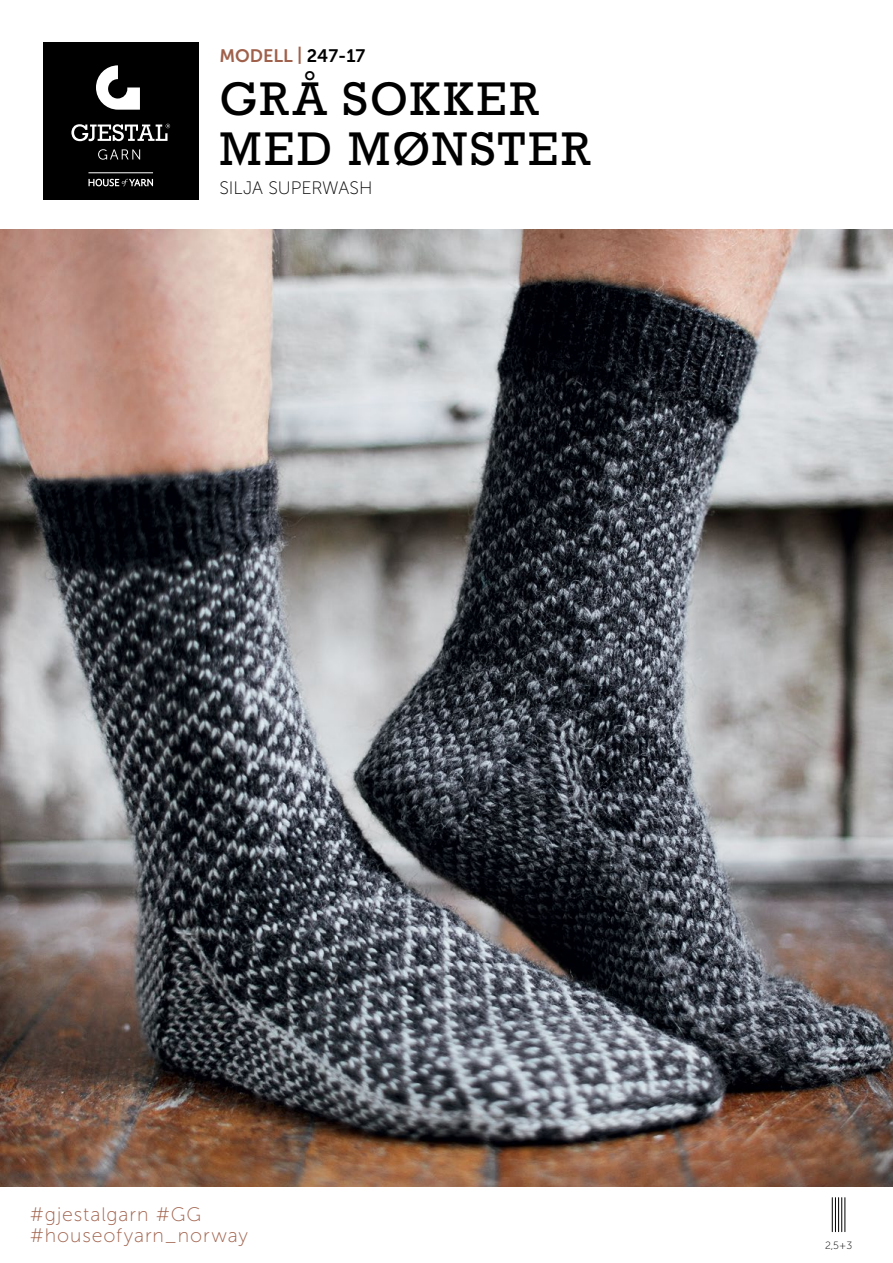
<style>
.page{position:relative;width:893px;height:1263px;background:#fff}
.page>*{position:absolute;margin:0;border:0;box-sizing:border-box;transform-origin:0 0}
.INNHOLD_-_Midtstilt{font:48px "Rockwell";letter-spacing:.06em;color:#000}
.t1{font:19.5px "Museo Sans 100";letter-spacing:.045em;color:#9f614b}
.INNHOLD_-_Midtstilt-2{font:18px "Museo Sans 100";letter-spacing:-.005em;color:#000}
.t2{font:18px "Museo Sans 700";color:#9f614b}
.t3{font:10.5px "Museo Sans 100";color:#000}
.s1{color:#000}
</style>
<div class="page">
<img style="left:0;top:230px;width:893px;height:956px">
<div style="left:43px;top:43px;width:156px;height:157px;background:#000"></div>
<svg style="left:71px;top:124px;width:99px;height:17px"></svg>
<svg style="left:96px;top:65px;width:44px;height:45px"></svg>
<svg style="left:98px;top:149px;width:42px;height:11px"></svg>
<hr style="left:88px;top:173px;width:65px;height:1px;background:#fff">
<svg style="left:88px;top:179px;width:65px;height:7px"></svg>
<hr style="left:832px;top:1197px;width:1px;height:35px;background:#000">
<hr style="left:835px;top:1197px;width:1px;height:35px;background:#000">
<hr style="left:838px;top:1197px;width:1px;height:35px;background:#000">
<hr style="left:841px;top:1197px;width:1px;height:35px;background:#000">
<hr style="left:844px;top:1197px;width:1px;height:35px;background:#000">
<p class="t2" style="left:219px;top:45px;width:147px">MODELL | <span class="s1">247-17</span></p>
<p class="INNHOLD_-_Midtstilt" style="left:219px;top:71px;width:321px">GRÅ SOKKER</p>
<p class="INNHOLD_-_Midtstilt" style="left:219px;top:121px;width:373px">MED MØNSTER</p>
<p class="INNHOLD_-_Midtstilt-2" style="left:219px;top:178px;width:155px">SILJA SUPERWASH</p>
<p class="t1" style="left:30px;top:1203px;width:173px">#gjestalgarn #GG</p>
<p class="t1" style="left:30px;top:1224px;width:219px">#houseofyarn_norway</p>
<p class="t3" style="left:825px;top:1240px;width:29px">2,5+3</p>
</div>
